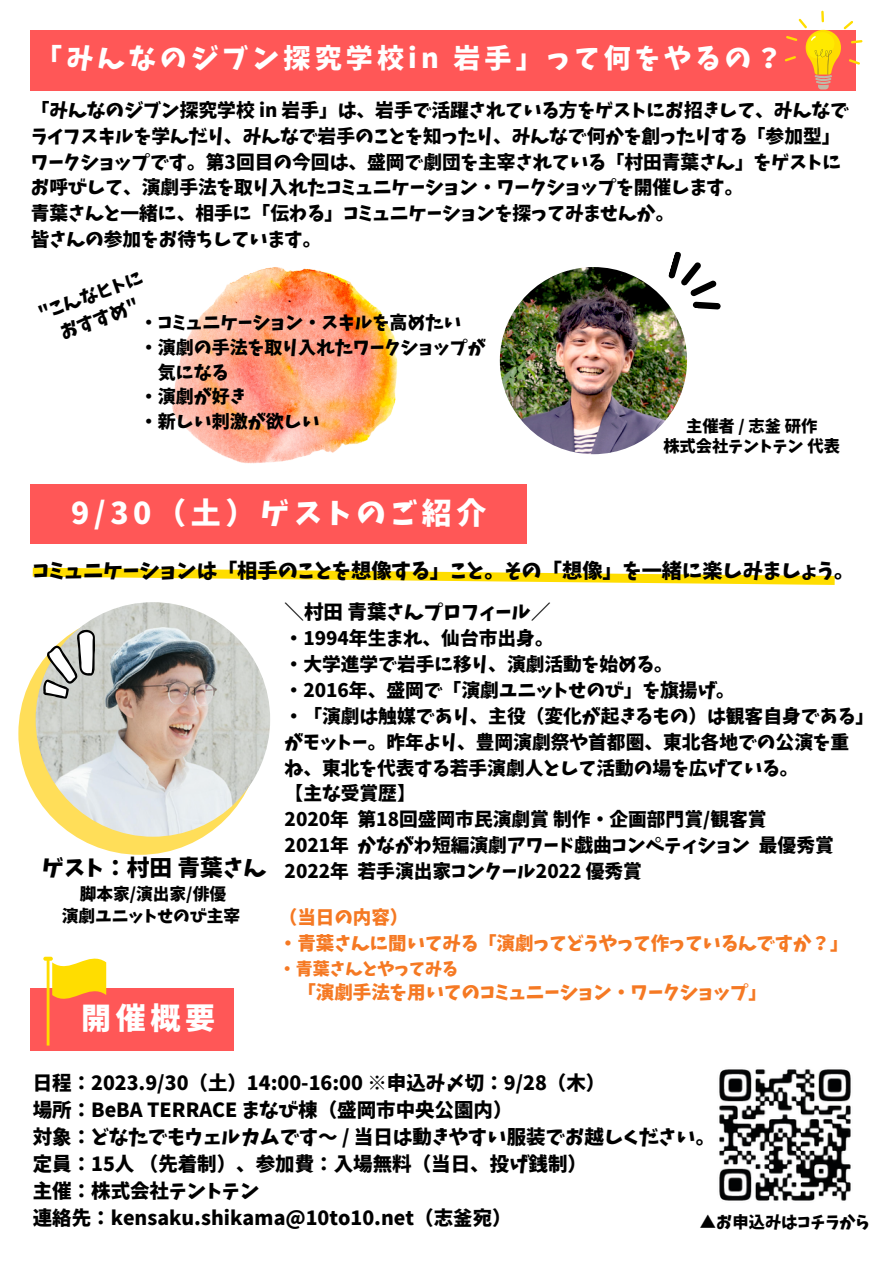
<style>
.page{position:relative;width:893px;height:1264px;background:#fff}
.page>*{position:absolute;margin:0;border:0;box-sizing:border-box;transform-origin:0 0}
.t1{font:30px "Keifont";letter-spacing:.155em;color:#fff}
.t2{font:27px "Keifont";letter-spacing:.155em;color:#fff}
.t3{font:22.65px "Keifont";color:#000}
.t4{font:20.25px "Keifont";color:#000}
.t5{font:19.5px "Keifont";color:#000}
.t6{font:18.75px/25.8px "Keifont";color:#000}
.t7{font:18.45px "Keifont";color:#f57923}
.t8{font:18px "Keifont";color:#000}
.t9{font:16.95px "Keifont";color:#f57923}
.t10{font:16.65px "Keifont";color:#000}
.t11{font:16.2px "Keifont";color:#000}
</style>
<div class="page">
<div style="left:31px;top:30px;width:824px;height:61px;background:#ff5757"></div>
<img style="left:500px;top:267px;width:187px;height:187px;border-radius:50%">
<div style="left:31px;top:484px;width:496px;height:59px;background:#ff5757"></div>
<div style="left:18px;top:612px;width:243px;height:242px;background:#ffde59;border-radius:50%"></div>
<img style="left:36px;top:602px;width:234px;height:234px;border-radius:50%">
<svg style="left:43px;top:629px;width:52px;height:69px"></svg>
<svg style="left:667px;top:251px;width:54px;height:64px"></svg>
<div style="left:31px;top:987px;width:203px;height:63px;background:#ff5757"></div>
<svg style="left:784px;top:11px;width:78px;height:78px"></svg>
<svg style="left:43px;top:956px;width:10px;height:4px"></svg>
<svg style="left:52px;top:957px;width:54px;height:42px"></svg>
<img style="left:719px;top:1069px;width:132px;height:132px">
<svg style="left:32px;top:567px;width:803px;height:18px"></svg>
<img style="left:172px;top:267px;width:226px;height:197px">
<p class="t2" style="left:35px;top:45px;width:748px">「みんなのジブン探究学校in 岩手」って何をやるの？</p>
<p class="t6" style="left:31px;top:97px;width:819px">「みんなのジブン探究学校 in 岩手」は、岩手で活躍されている方をゲストにお招きして、みんなでライフスキルを学んだり、みんなで岩手のことを知ったり、みんなで何かを創ったりする「参加型」ワークショップです。第3回目の今回は、盛岡で劇団を主宰されている「村田青葉さん」をゲストにお呼びして、演劇手法を取り入れたコミュニケーション・ワークショップを開催します。</p>
<p class="t6" style="left:31px;top:201px;width:645px">青葉さんと一緒に、相手に「伝わる」コミュニケーションを探ってみませんか。</p>
<p class="t6" style="left:31px;top:226px;width:292px">皆さんの参加をお待ちしています。</p>
<p class="t8" style="left:36px;top:305px;width:111px;rotate:-20deg">"こんなヒトに</p>
<p class="t8" style="left:58px;top:324px;width:84px;rotate:-20deg">おすすめ"</p>
<p class="t8" style="left:140px;top:314px;width:323px">・コミュニケーション・スキルを高めたい</p>
<p class="t8" style="left:140px;top:338px;width:347px">・演劇の手法を取り入れたワークショップが</p>
<p class="t8" style="left:140px;top:363px;width:90px">　気になる</p>
<p class="t8" style="left:140px;top:388px;width:107px">・演劇が好き</p>
<p class="t8" style="left:140px;top:412px;width:181px">・新しい刺激が欲しい</p>
<p class="t1" style="left:71px;top:498px;width:417px">9/30（土）ゲストのご紹介</p>
<p class="t11" style="left:686px;top:418px;width:133px">主催者 / 志釜研作</p>
<p class="t11" style="left:663px;top:438px;width:178px">株式会社テントテン代表</p>
<p class="t4" style="left:33px;top:561px;width:823px">コミュニケーションは「相手のことを想像する」こと。その「想像」を一緒に楽しみましょう。</p>
<p class="t3" style="left:42px;top:856px;width:226px">ゲスト：村田青葉さん</p>
<p class="t10" style="left:80px;top:885px;width:148px">脚本家/演出家/俳優</p>
<p class="t10" style="left:62px;top:908px;width:180px">演劇ユニットせのび主宰</p>
<p class="t1" style="left:81px;top:1003px;width:135px">開催概要</p>
<p class="t5" style="left:284px;top:602px;width:267px">＼村田青葉さんプロフィール／</p>
<p class="t6" style="left:284px;top:625px;width:270px">・1994年生まれ、仙台市出身。</p>
<p class="t6" style="left:284px;top:651px;width:389px">・大学進学で岩手に移り、演劇活動を始める。</p>
<p class="t6" style="left:284px;top:677px;width:452px">・2016年、盛岡で「演劇ユニットせのび」を旗揚げ。</p>
<p class="t6" style="left:284px;top:703px;width:591px">・「演劇は触媒であり、主役（変化が起きるもの）は観客自身である」がモットー。昨年より、豊岡演劇祭や首都圏、東北各地での公演を重<br>ね、東北を代表する若手演劇人として活動の場を広げている。</p>
<p class="t6" style="left:284px;top:780px;width:133px">【主な受賞歴】</p>
<p class="t6" style="left:284px;top:806px;width:483px">2020年第18回盛岡市民演劇賞制作・企画部門賞/観客賞</p>
<p class="t6" style="left:284px;top:832px;width:550px">2021年かながわ短編演劇アワード戯曲コンペティション最優秀賞</p>
<p class="t6" style="left:284px;top:858px;width:359px">2022年若手演出家コンクール2022 優秀賞</p>
<p class="t7" style="left:279px;top:908px;width:131px">（当日の内容）</p>
<p class="t7" style="left:279px;top:934px;width:571px">・青葉さんに聞いてみる「演劇ってどうやって作っているんですか？」</p>
<p class="t9" style="left:279px;top:960px;width:180px">・青葉さんとやってみる</p>
<p class="t7" style="left:297px;top:983px;width:471px">「演劇手法を用いてのコミュニーション・ワークショップ」</p>
<p class="t5" style="left:33px;top:1073px;width:574px">日程：2023.9/30（土）14:00-16:00 ※申込み〆切：9/28（木）</p>
<p class="t5" style="left:33px;top:1100px;width:481px">場所：BeBA TERRACE まなび棟（盛岡市中央公園内）</p>
<p class="t5" style="left:33px;top:1127px;width:684px">対象：どなたでもウェルカムです〜 / 当日は動きやすい服装でお越しください。</p>
<p class="t5" style="left:33px;top:1154px;width:556px">定員：15人（先着制）、参加費：入場無料（当日、投げ銭制）</p>
<p class="t5" style="left:33px;top:1180px;width:228px">主催：株式会社テントテン</p>
<p class="t5" style="left:33px;top:1207px;width:480px">連絡先：kensaku.shikama@10to10.net（志釜宛）</p>
<p class="t11" style="left:700px;top:1213px;width:171px">▲お申込みはコチラから</p>
</div>
